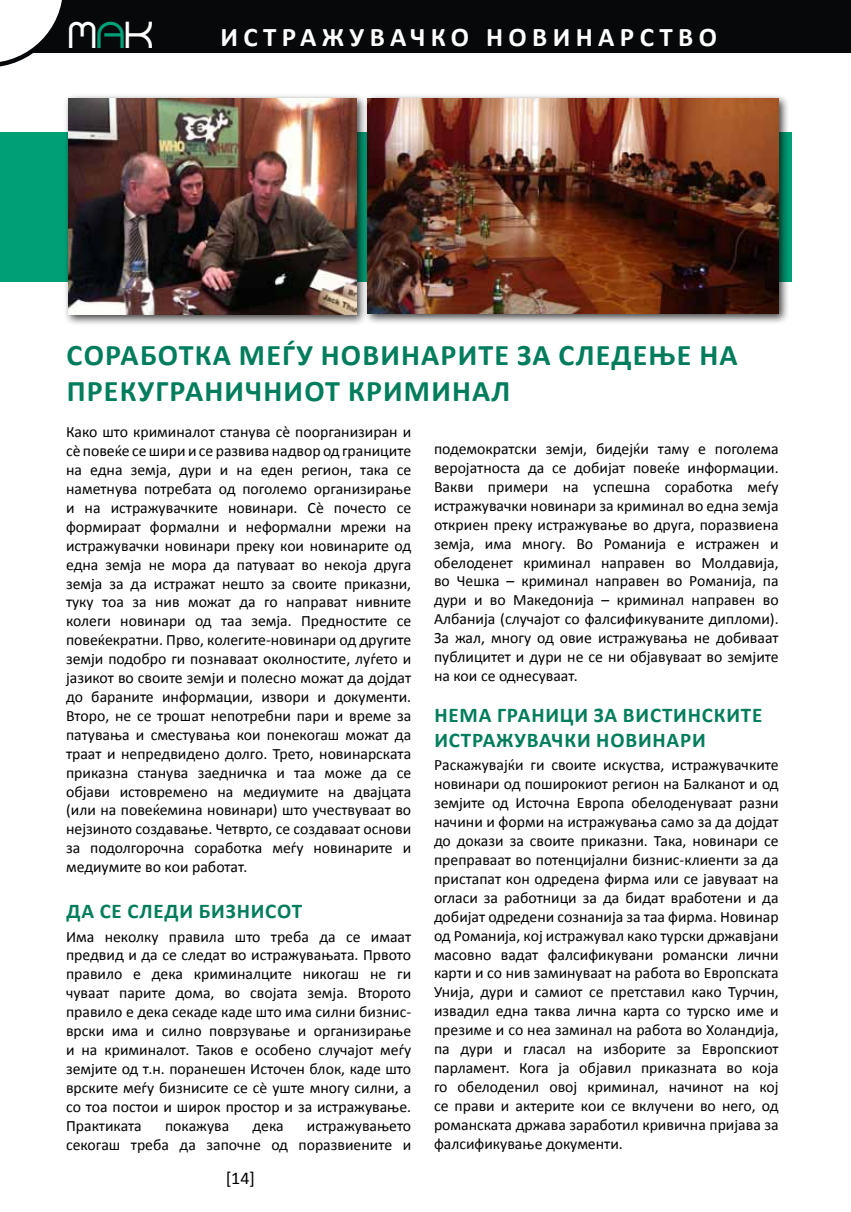
<style>
.page{position:relative;width:851px;height:1212px;background:#fff}
.page>*{position:absolute;margin:0;border:0;box-sizing:border-box;transform-origin:0 0}
.t1{font:35.1px "Gocalogotypebeta";color:#fff}
.t2{font:700 30px "Calibri";color:#007d5c}
.t3{font:700 27px "Calibri";letter-spacing:.2em;color:#fff}
.t4{font:700 21px "Calibri";color:#007d5c}
.t5{font:18px "Calibri";color:#000}
.t6{font:15.75px/18.9px "Calibri";color:#000;text-align:justify}
.s1{color:#00a077}
</style>
<div class="page">
<div style="left:0;top:0;width:850px;height:52px;background:#070809"></div>
<svg style="left:0;top:0;width:67px;height:67px"></svg>
<hr style="left:850px;top:0;width:1px;height:52px;background:#00a077">
<div style="left:0;top:132px;width:791px;height:149px;background:#00a077"></div>
<div style="left:63px;top:93px;width:726px;height:233px;background:#000;opacity:.75"></div>
<img style="left:368px;top:98px;width:410px;height:216px">
<img style="left:68px;top:98px;width:288px;height:217px">
<h1 class="t1" style="left:68px;top:13px;width:87px">M<span class="s1">A</span>K</h1>
<h3 class="t3" style="left:220px;top:21px;width:498px">ИСТРАЖУВАЧКО НОВИНАРСТВО</h3>
<h2 class="t2" style="left:67px;top:337px;width:37px">Соработка</h2>
<h2 class="t2" style="left:239px;top:337px;width:102px">меѓуновинарите</h2>
<h2 class="t2" style="left:517px;top:337px;width:62px">за следење</h2>
<h2 class="t2" style="left:699px;top:337px;width:19px">на</h2>
<h2 class="t2" style="left:67px;top:373px;width:20px">прекуграничниот</h2>
<h2 class="t2" style="left:348px;top:373px;width:21px">криминал</h2>
<p class="t6" style="left:66px;top:422px;width:346px">Како што криминалот станува сè поорганизиран и сè повеќе се шири и се развива надвор од границите на една земја, дури и на еден регион, така се наметнува потребата од поголемо организирање и на истражувачките новинари. Сè почесто се формираат формални и неформални мрежи на истражувачки новинари преку кои новинарите од една земја не мора да патуваат во некоја друга земја за да истражат нешто за своите приказни, туку тоа за нив можат да го направат нивните колеги новинари од таа земја. Предностите се повеќекратни. Прво, колегите-новинари од другите земји подобро ги познаваат околностите, луѓето и јазикот во своите земји и полесно можат да дојдат до бараните информации, извори и документи.<br>Второ, не се трошат непотребни пари и време за патувања и сместувања кои понекогаш можат да траат и непредвидено долго. Трето, новинарската приказна станува заедничка и таа може да се објави истовремено на медиумите на двајцата (или на повеќемина новинари) што учествуваат во нејзиното создавање. Четврто, се создаваат основи за подолгорочна соработка меѓу новинарите и медиумите во кои работат.</p>
<h3 class="t4" style="left:66px;top:898px;width:75px">Дасе следи</h3>
<h3 class="t4" style="left:199px;top:898px;width:14px">бизнисот</h3>
<p class="t6" style="left:66px;top:926px;width:346px">Има неколку правила што треба да се имаат предвид и да се следат во истражувањата. Првото правило е дека криминалците никогаш не ги чуваат парите дома, во својата земја. Второто правило е дека секаде каде што има силни бизнис&shy;врски има и силно поврзување и организирање и на криминалот. Таков е особено случајот меѓу земјите од т.н. поранешен Источен блок, каде што врските меѓу бизнисите се сè уште многу силни, а со тоа постои и широк простор и за истражување.<br>Практиката</p>
<p class="t6" style="left:66px;top:1115px;width:346px;text-align:right">истражувањето<br>секогаш треба да започне од поразвиените и</p>
<p class="t6" style="left:165px;top:1115px;width:66px">покажува</p>
<p class="t6" style="left:252px;top:1115px;width:33px">дека</p>
<p class="t5" style="left:226px;top:1167px;width:31px">[14]</p>
<p class="t6" style="left:434px;top:439px;width:346px">подемократски земји, бидејќи таму е поголема веројатноста да се добијат повеќе информации.<br>Вакви примери на успешна соработка меѓу истражувачки новинари за криминал во една земја откриен преку истражување во друга, поразвиена земја, има многу. Во Романија е истражен и обелоденет криминал направен во Молдавија, во Чешка – криминал направен во Романија, па дури и во Македонија – криминал направен во Албанија (случајот со фалсификуваните дипломи).<br>За жал, многу од овие истражувања не добиваат публицитет и дури не се ни објавуваат во земјите на кои се однесуваат.</p>
<h3 class="t4" style="left:434px;top:702px;width:29px">Нема</h3>
<h3 class="t4" style="left:497px;top:702px;width:14px">граници</h3>
<h3 class="t4" style="left:593px;top:702px;width:43px">за вистинските</h3>
<h3 class="t4" style="left:434px;top:727px;width:14px">истражувачки</h3>
<h3 class="t4" style="left:596px;top:727px;width:15px">новинари</h3>
<p class="t6" style="left:434px;top:755px;width:346px">Раскажувајќи ги своите искуства, истражувачките новинари од поширокиот регион на Балканот и од земјите од Источна Европа обелоденуваат разни начини и форми на истражувања само за да дојдат до докази за своите приказни. Така, новинари се преправаат во потенцијални бизнис-клиенти за да пристапат кон одредена фирма или се јавуваат на огласи за работници за да бидат вработени и да добијат одредени сознанија за таа фирма. Новинар од Романија, кој истражувал како турски државјани масовно вадат фалсификувани романски лични карти и со нив заминуваат на работа во Европската Унија, дури и самиот се претставил како Турчин, извадил една таква лична карта со турско име и презиме и со неа заминал на работа во Холандија, па дури и гласал на изборите за Европскиот парламент. Кога ја објавил приказната во која го обелоденил овој криминал, начинот на кој се прави и актерите кои се вклучени во него, од романската држава заработил кривична пријава за фалсификување документи.</p>
</div>
